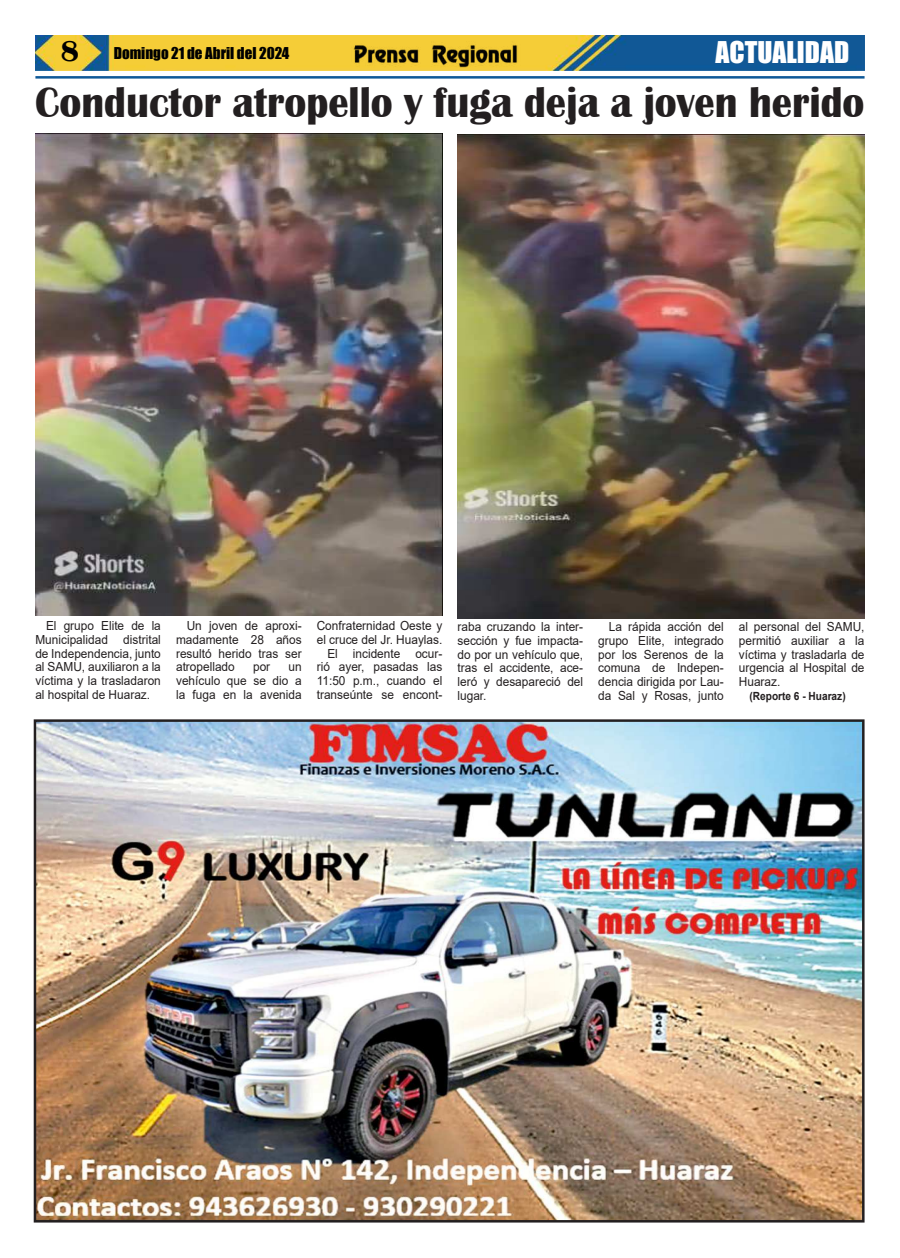
<style>
.page{position:relative;width:900px;height:1258px;background:#fff}
.page>*{position:absolute;margin:0;border:0;box-sizing:border-box;transform-origin:0 0}
.t1{font:700 44.12px "Britannic";color:#231f20;scale:.92 1}
.t2{font:27.5px "Impact";color:#fff}
.t3{font:15px "Impact";color:#000}
.t4{font:12.5px/13.8px "Arial";color:#231f20;text-align:justify;scale:.95 1}
.t5{font:700 11.25px "Arial";color:#231f20;scale:.9 1}
.s1{font-family:"Britannic";font-weight:700;font-size:30px}
</style>
<div class="page">
<img style="left:35px;top:35px;width:830px;height:36px">
<hr style="left:35px;top:76px;width:830px;height:3px;background:#0f5998">
<img style="left:351px;top:41px;width:169px;height:27px">
<img style="left:37px;top:722px;width:825px;height:497px">
<img style="left:35px;top:134px;width:407px;height:481px">
<img style="left:458px;top:135px;width:407px;height:483px">
<p class="t3" style="left:61px;top:47px;width:230px"><span class="s1">8</span> Domingo 21 de Abril del 2024</p>
<h2 class="t2" style="left:716px;top:37px;width:135px">ACTUALIDAD</h2>
<h1 class="t1" style="left:35px;top:87px;width:903px">Conductor atropello y fuga deja a joven herido</h1>
<p class="t4" style="left:35px;top:620px;width:134px;text-indent:11px">El grupo Elite de la Municipalidad distrital de Independencia, junto al SAMU, auxiliaron a la víctima y la trasladaron al hospital de Huaraz.</p>
<p class="t4" style="left:176px;top:620px;width:134px;text-indent:11px">Un joven de aproxi&shy;madamente 28 años resultó herido tras ser atropellado</p>
<p class="t4" style="left:176px;top:661px;width:134px;text-indent:112px">un vehículo que se dio a la fuga en la avenida</p>
<p class="t4" style="left:253px;top:661px;width:20px">por</p>
<p class="t4" style="left:317px;top:620px;width:134px;text-align:right">Confraternidad Oeste y el cruce del Jr. Huaylas.<br>El incidente ocur&shy;rió ayer, pasadas las<br>11:50 p.m., cuando el transeúnte se encont-</p>
<p class="t4" style="left:458px;top:621px;width:134px">raba cruzando la inter&shy;sección y fue impacta&shy;do por un vehículo que, tras el accidente, ace&shy;leró y desapareció del lugar.</p>
<p class="t4" style="left:598px;top:621px;width:134px;text-indent:11px">La rápida acción del grupo Elite, integrado por los Serenos de la comuna de Indepen&shy;dencia dirigida por Lau&shy;da Sal y Rosas, junto</p>
<p class="t4" style="left:739px;top:621px;width:134px">al personal del SAMU, permitió auxiliar a la víctima y trasladarla de urgencia al Hospital de Huaraz.</p>
<p class="t5" style="left:750px;top:692px;width:108px">(Reporte 6 - Huaraz)</p>
</div>
